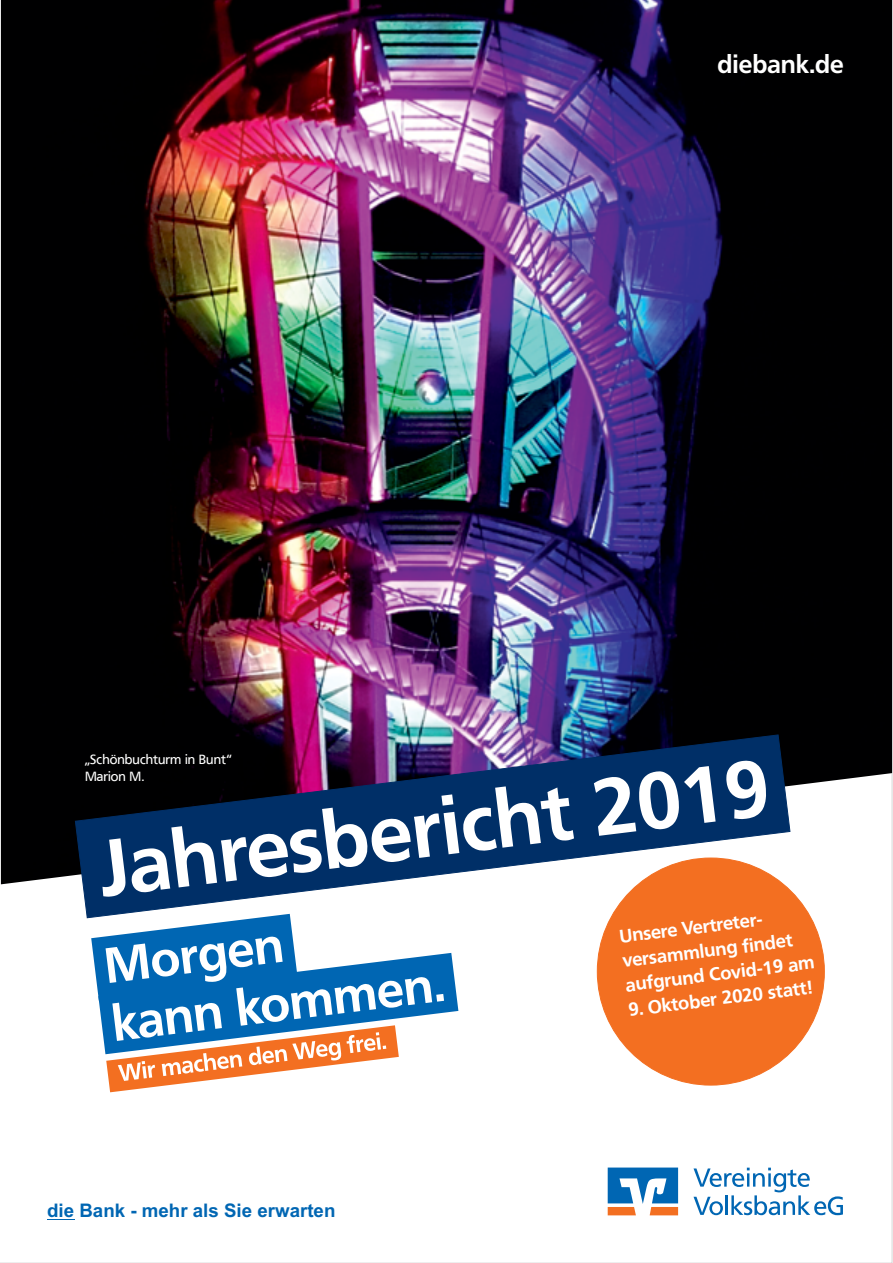
<style>
.page{position:relative;width:893px;height:1263px;background:#fff}
.page>*{position:absolute;margin:0;border:0;box-sizing:border-box;transform-origin:0 0}
.t1{font:700 79.05px "Frutiger VR";color:#fff}
.t2{font:700 24.9px "Frutiger VR";color:#fff}
.t3{font:700 18.75px "Arial";color:#0066b3}
.t4{font:700 18.45px/24.6px "Frutiger VR";color:#fff}
.t5{font:13.2px/17.5px "Frutiger BSK";color:#fff}
</style>
<div class="page">
<img style="left:1px;top:0;width:891px;height:1263px">
<div style="left:597px;top:858px;width:227px;height:227px;background:#f36f21;border-radius:50%"></div>
<h2 class="t2" style="left:718px;top:50px;width:128px">diebank.de</h2>
<p class="t5" style="left:85px;top:751px;width:148px">„Schönbuchturm in Bunt“<br>Marion M.</p>
<h1 class="t1" style="left:93px;top:822px;width:677px;rotate:-7deg">Jahresbericht 2019</h1>
<p class="t4" style="left:618px;top:924px;width:192px;rotate:-7deg">Unsere Vertreter&shy;versammlung fi ndet aufgrund Covid-19 am</p>
<p class="t4" style="left:627px;top:997px;width:186px;rotate:-7deg">9. Oktober 2020 statt!</p>
<p class="t3" style="left:47px;top:1197px;width:290px">die Bank - mehr als Sie erwarten</p>
</div>
